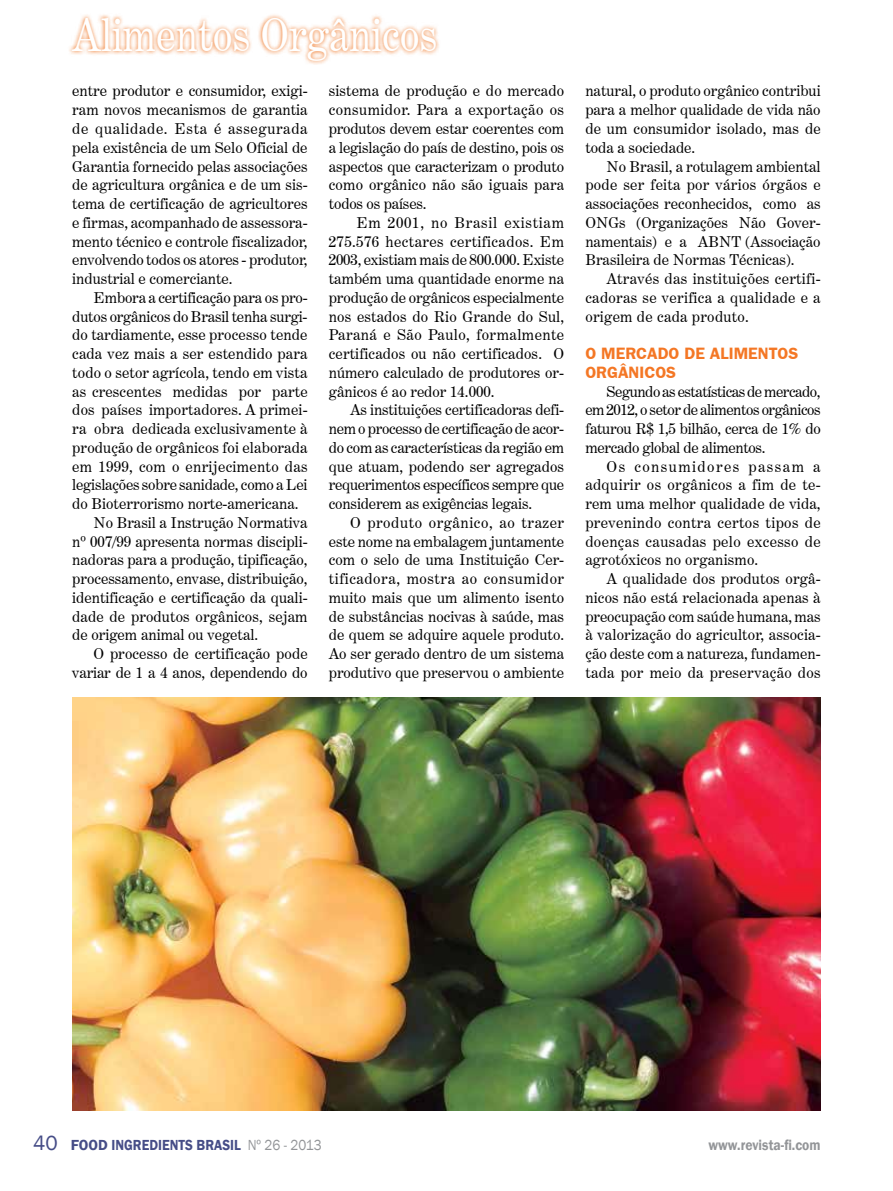
<style>
.page{position:relative;width:893px;height:1191px;background:#fff}
.page>*{position:absolute;margin:0;border:0;box-sizing:border-box;transform-origin:0 0}
.t1{font:45px "Century Expanded BT";color:#fff;scale:.9 1}
.t2{font:700 16.5px "Frankfurt Gothic";color:#f47725}
.t3{font:15px/18.8px "Century Expanded BT";color:#000;text-align:justify}
.t4{font:600 15px "Franklin Gothic";color:#464d87}
.t5{font:15px "Century Expanded BT";letter-spacing:.02em;color:#000}
.t6{font:600 15px "Franklin Gothic";color:#939598;scale:.9 1}
.s1{font-weight:400;font-size:21px}
.s2{font-weight:400;color:#939598}
</style>
<div class="page">
<svg style="left:69px;top:14px;width:370px;height:51px"></svg>
<img style="left:72px;top:697px;width:749px;height:413px">
<h1 class="t1" style="left:72px;top:8px;width:407px">Alimentos Orgânicos</h1>
<p class="t3" style="left:72px;top:82px;width:237px">entre produtor e consumidor, exigi&shy;ram novos mecanismos de garantia de qualidade. Esta é assegurada pela existência de um Selo Oficial de Garantia fornecido pelas associações de agricultura orgânica e de um sis&shy;tema de certificação de agricultores e firmas, acompanhado de assessora&shy;mento técnico e controle fiscalizador, envolvendo todos os atores - produtor, industrial e comerciante.</p>
<p class="t3" style="left:94px;top:288px;width:216px">Embora a certificação para os pro-</p>
<p class="t3" style="left:72px;top:307px;width:237px">dutos orgânicos do Brasil tenha surgi-</p>
<p class="t3" style="left:72px;top:325px;width:237px">do tardiamente, esse processo tende</p>
<p class="t3" style="left:72px;top:344px;width:237px">cada vez mais a ser estendido para</p>
<p class="t3" style="left:72px;top:363px;width:237px">todo o setor agrícola, tendo em vista</p>
<p class="t3" style="left:72px;top:382px;width:237px">as crescentes medidas por parte</p>
<p class="t3" style="left:72px;top:400px;width:237px">dos países importadores. A primei-</p>
<p class="t3" style="left:72px;top:419px;width:237px">ra obra dedicada exclusivamente à</p>
<p class="t3" style="left:72px;top:438px;width:237px">produção de orgânicos foi elaborada</p>
<p class="t5" style="left:72px;top:457px;width:237px">em 1999, com o enrijecimento das</p>
<p class="t3" style="left:72px;top:475px;width:237px">legislações sobre sanidade, como a Lei</p>
<p class="t3" style="left:72px;top:494px;width:228px">do Bioterrorismo norte-americana.</p>
<p class="t3" style="left:94px;top:513px;width:216px">No Brasil a Instrução Normativa</p>
<p class="t3" style="left:72px;top:532px;width:237px">nº 007/99 apresenta normas discipli-</p>
<p class="t3" style="left:72px;top:550px;width:237px">nadoras para a produção, tipificação,</p>
<p class="t3" style="left:72px;top:569px;width:237px">processamento, envase, distribuição,</p>
<p class="t3" style="left:72px;top:588px;width:237px">identificação e certificação da quali-</p>
<p class="t3" style="left:72px;top:607px;width:237px">dade de produtos orgânicos, sejam</p>
<p class="t3" style="left:72px;top:625px;width:187px">de origem animal ou vegetal.</p>
<p class="t3" style="left:94px;top:644px;width:216px">O processo de certificação pode</p>
<p class="t3" style="left:72px;top:663px;width:237px">variar de 1 a 4 anos, dependendo do</p>
<p class="t3" style="left:329px;top:82px;width:237px">sistema de produção e do mercado consumidor. Para a exportação os produtos devem estar coerentes com a legislação do país de destino, pois os aspectos que caracterizam o produto como orgânico não são iguais para todos os países.</p>
<p class="t3" style="left:329px;top:213px;width:237px;text-indent:28px">Em 2001, no Brasil existiam 275.576 hectares certificados. Em 2003, existiam mais de 800.000. Existe também uma quantidade enorme na produção de orgânicos especialmente nos estados do Rio Grande do Sul, Paraná e São Paulo, formalmente certificados ou não certificados. O número calculado de produtores or&shy;gânicos é ao redor 14.000.</p>
<p class="t3" style="left:329px;top:400px;width:237px;text-indent:21px">As instituições certificadoras defi&shy;nem o processo de certificação de acor&shy;do com as características da região em que atuam, podendo ser agregados requerimentos específicos sempre que considerem as exigências legais.</p>
<p class="t3" style="left:329px;top:513px;width:237px;text-indent:21px">O produto orgânico, ao trazer este nome na embalagem juntamente com o selo de uma Instituição Cer&shy;tificadora, mostra ao consumidor muito mais que um alimento isento de substâncias nocivas à saúde, mas de quem se adquire aquele produto.<br>Ao ser gerado dentro de um sistema produtivo que preservou o ambiente</p>
<p class="t3" style="left:585px;top:82px;width:237px">natural, o produto orgânico contribui para a melhor qualidade de vida não de um consumidor isolado, mas de toda a sociedade.</p>
<p class="t3" style="left:585px;top:157px;width:237px;text-indent:21px">No Brasil, a rotulagem ambiental pode ser feita por vários órgãos e associações reconhecidos, como as ONGs (Organizações Não Gover&shy;namentais) e a ABNT (Associação Brasileira de Normas Técnicas).</p>
<p class="t3" style="left:585px;top:269px;width:237px;text-indent:21px">Através das instituições certifi&shy;cadoras se verifica a qualidade e a origem de cada produto.</p>
<p class="t2" style="left:585px;top:344px;width:28px">O MERCADO</p>
<p class="t2" style="left:684px;top:344px;width:37px">DE ALIMENTOS</p>
<p class="t2" style="left:585px;top:362px;width:11px">ORGÂNICOS</p>
<p class="t3" style="left:585px;top:382px;width:237px;text-indent:21px">Segundo as estatísticas de mercado, em 2012, o setor de alimentos orgânicos faturou R$ 1,5 bilhão, cerca de 1% do mercado global de alimentos.</p>
<p class="t3" style="left:585px;top:457px;width:237px;text-indent:21px">Os consumidores passam a adquirir os orgânicos a fim de te&shy;rem uma melhor qualidade de vida, prevenindo contra certos tipos de doenças causadas pelo excesso de agrotóxicos no organismo.</p>
<p class="t3" style="left:585px;top:569px;width:237px;text-indent:21px">A qualidade dos produtos orgâ&shy;nicos não está relacionada apenas à preocupação com saúde humana, mas à valorização do agricultor, associa&shy;ção deste com a natureza, fundamen&shy;tada por meio da preservação dos</p>
<p class="t4" style="left:33px;top:1135px;width:290px"><span class="s1">40</span> FOOD INGREDIENTS BRASIL <span class="s2">Nº 26 - 2013</span></p>
<p class="t6" style="left:708px;top:1135px;width:126px">www.revista-fi.com</p>
</div>
